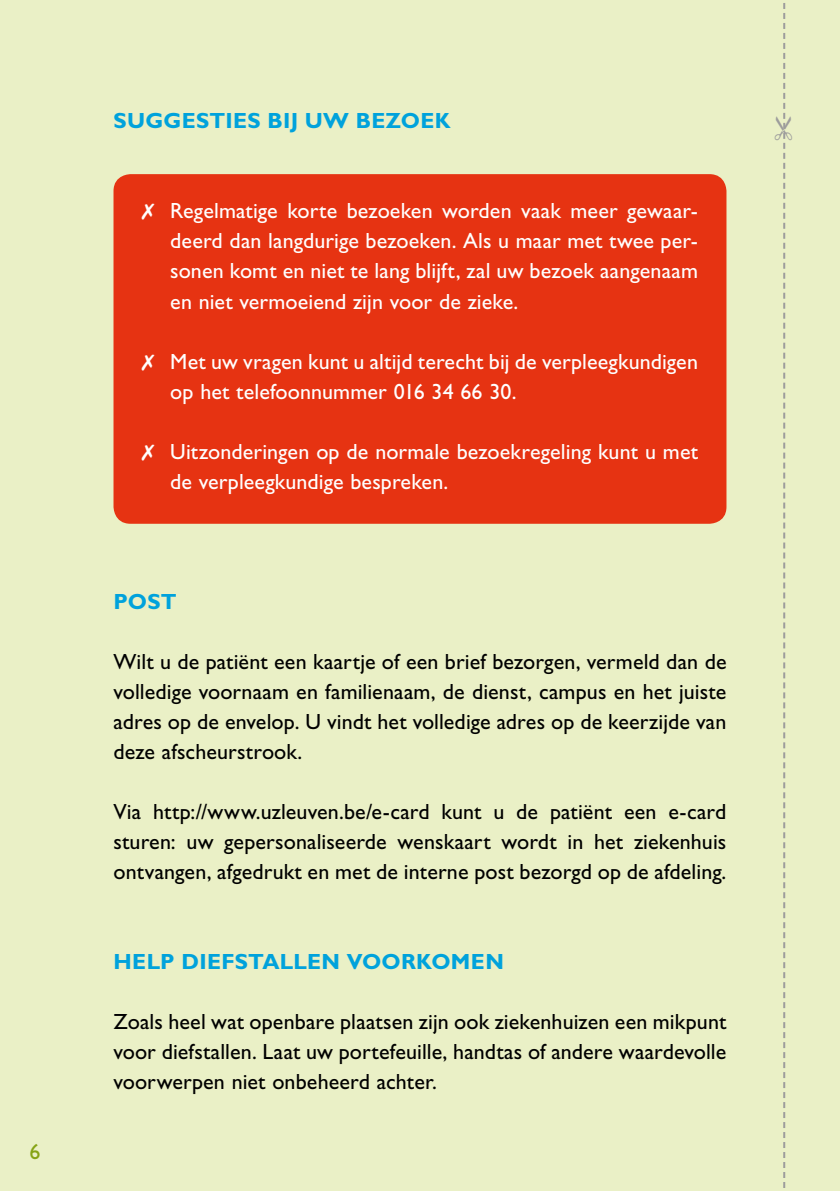
<style>
.page{position:relative;width:840px;height:1191px;background:#fff}
.page>*{position:absolute;margin:0;border:0;box-sizing:border-box;transform-origin:0 0}
.t1{font:22px/30px "Gill Sans Std";letter-spacing:.005em;color:#000;text-align:justify}
.t2{font:22px/30px "Gill Sans Std";letter-spacing:.005em;color:#fff}
.t3{font:700 22px "Gill Sans Std";letter-spacing:.01em;color:#00a2dc}
.t4{font:22px "Gill Sans Std";color:#86a315}
</style>
<div class="page">
<div style="left:0;top:0;width:839px;height:1191px;background:#eaf0c6"></div>
<div style="left:113px;top:174px;width:613px;height:350px;background:#e63312;border-radius:17px"></div>
<svg style="left:783px;top:3px;width:3px;height:1185px"></svg>
<p class="t4" style="left:29px;top:1138px;width:13px">6</p>
<p class="t3" style="left:113px;top:108px;width:338px">SUGGESTIES BIJ UW BEZOEK</p>
<p class="t2" style="left:170px;top:196px;width:529px;text-align:justify;text-indent:-28px">✗ Regelmatige korte bezoeken worden vaak meer gewaar&shy;deerd dan langdurige bezoeken. Als u maar met twee per&shy;sonen komt en niet te lang blijft, zal uw bezoek aangenaam en niet vermoeiend zijn voor de zieke.</p>
<p class="t2" style="left:170px;top:346px;width:529px;text-indent:-28px">✗ Met uw vragen kunt u altijd terecht bij de verpleegkundigen op het telefoonnummer 016 34 66 30.</p>
<p class="t2" style="left:170px;top:436px;width:529px;text-indent:-28px">✗ Uitzonderingen op de normale bezoekregeling kunt u met de verpleegkundige bespreken.</p>
<p class="t3" style="left:113px;top:588px;width:64px">POST</p>
<p class="t1" style="left:113px;top:646px;width:614px">Wilt u de patiënt een kaartje of een brief bezorgen, vermeld dan de volledige voornaam en familienaam, de dienst, campus en het juiste adres op de envelop. U vindt het volledige adres op de keerzijde van deze afscheurstrook.</p>
<p class="t1" style="left:113px;top:796px;width:614px">Via http://www.uzleuven.be/e-card kunt u de patiënt een e-card sturen: uw gepersonaliseerde wenskaart wordt in het ziekenhuis ontvangen, afgedrukt en met de interne post bezorgd op de afdeling.</p>
<p class="t3" style="left:113px;top:948px;width:392px">HELP DIEFSTALLEN VOORKOMEN</p>
<p class="t1" style="left:113px;top:1006px;width:614px">Zoals heel wat openbare plaatsen zijn ook ziekenhuizen een mikpunt voor diefstallen. Laat uw portefeuille, handtas of andere waardevolle voorwerpen niet onbeheerd achter.</p>
</div>
